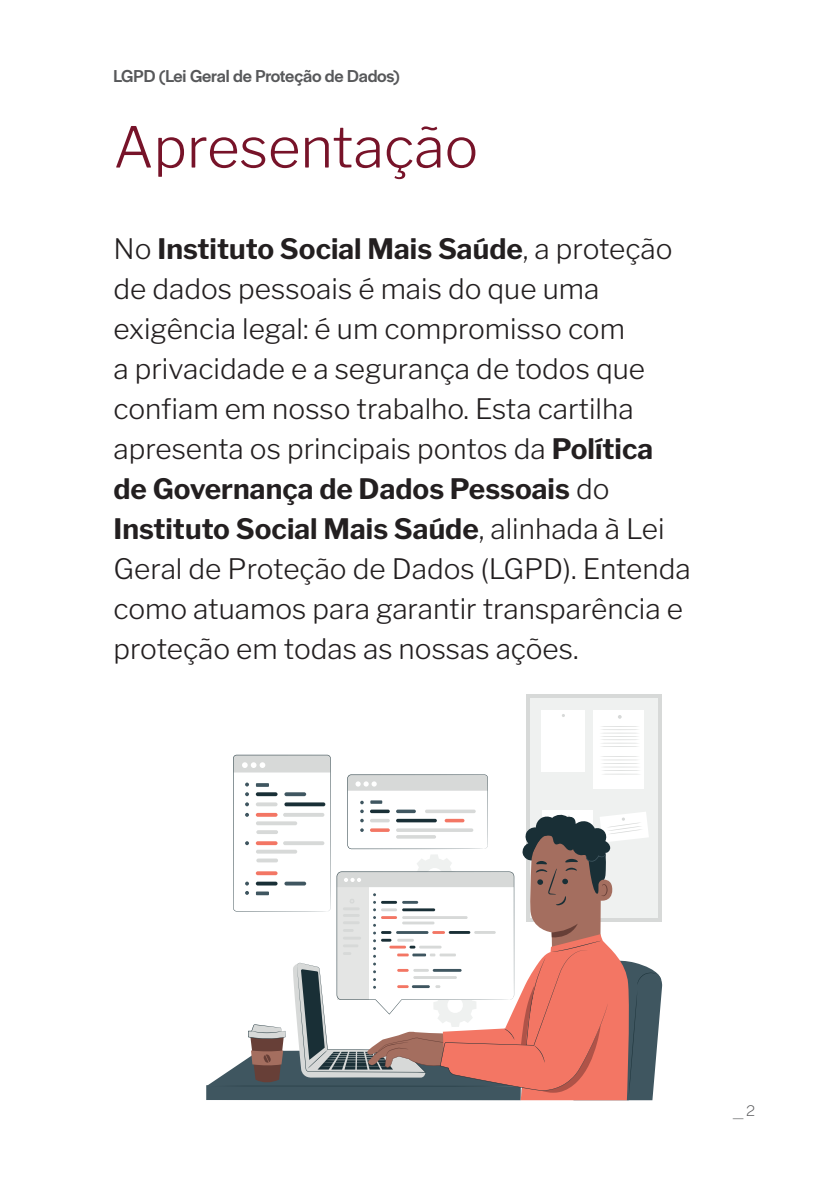
<style>
.page{position:relative;width:840px;height:1191px;background:#fff}
.page>*{position:absolute;margin:0;border:0;box-sizing:border-box;transform-origin:0 0}
.t1{font:300 56px "Libre Franklin";color:#771329}
.t2{font:300 28px/40px "Libre Franklin";color:#231f20}
.t3{font:500 18px "Halyard Display";letter-spacing:-.01em;color:#57585a}
.t4{font:300 16px "Halyard Display";color:#57585a}
.s1{font-weight:700}
</style>
<div class="page">
<div style="left:526px;top:694px;width:135px;height:227px;background:#d7d9d8"></div>
<div style="left:529px;top:698px;width:128px;height:219px;background:#eff1f0"></div>
<div style="left:593px;top:710px;width:51px;height:78px;background:#fff"></div>
<div style="left:541px;top:710px;width:43px;height:61px;background:#fff"></div>
<svg style="left:602px;top:726px;width:36px;height:21px"></svg>
<svg style="left:206px;top:755px;width:456px;height:345px"></svg>
<p class="t3" style="left:113px;top:64px;width:287px">LGPD (Lei Geral de Proteção de Dados)</p>
<h1 class="t1" style="left:113px;top:103px;width:366px">Apresentação</h1>
<p class="t2" style="left:113px;top:226px;width:578px">No <span class="s1">Instituto Social Mais Saúde</span>, a proteção de dados pessoais é mais do que uma exigência legal: é um compromisso com<br>a privacidade e a segurança de todos que confiam em nosso trabalho. Esta cartilha apresenta os principais pontos da <span class="s1">Política de Governança de Dados Pessoais</span> do <span class="s1">Instituto Social Mais Saúde</span>, alinhada à Lei Geral de Proteção de Dados (LGPD). Entenda como atuamos para garantir transparência e proteção em todas as nossas ações.</p>
<p class="t4" style="left:732px;top:1099px;width:23px">_ 2</p>
</div>
